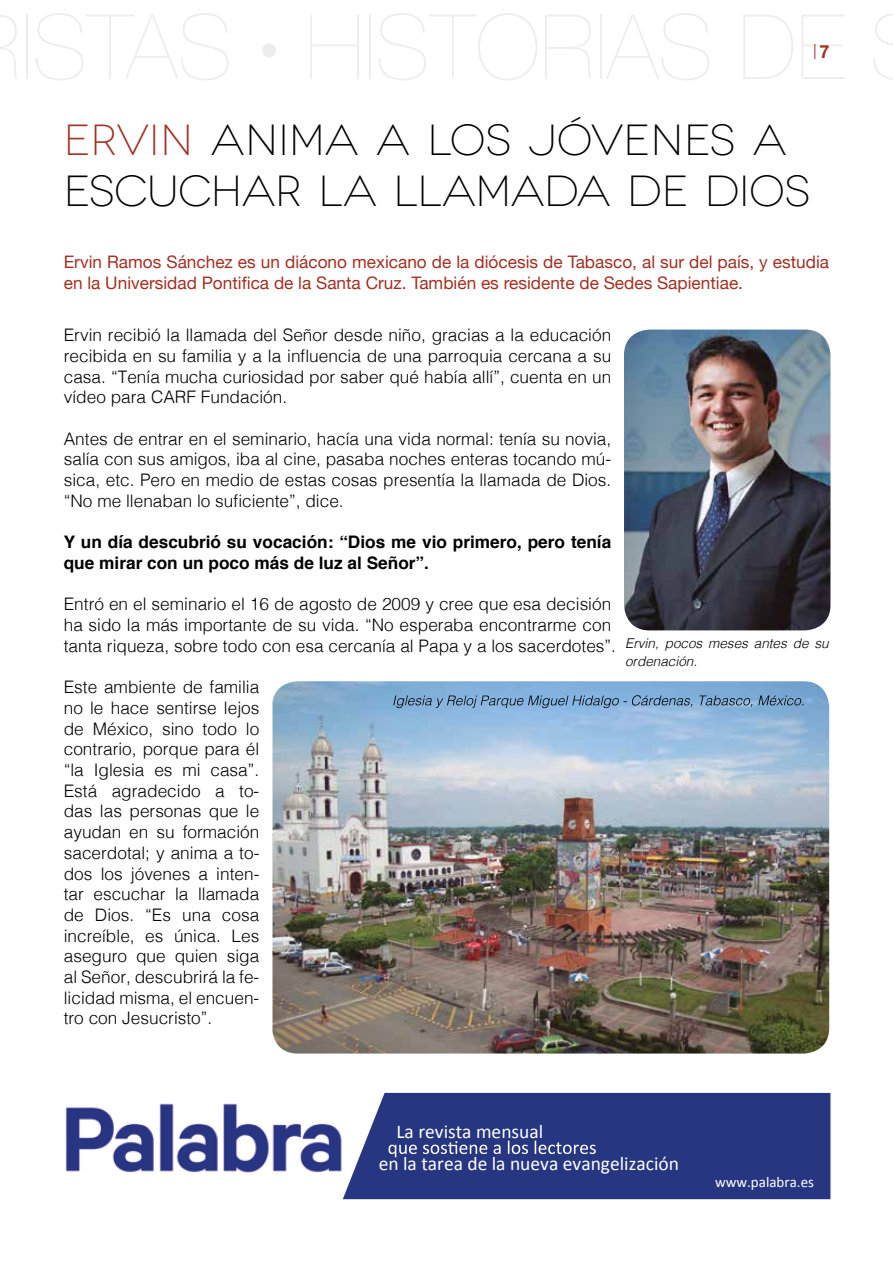
<style>
.page{position:relative;width:893px;height:1263px;background:#fff}
.page>*{position:absolute;margin:0;border:0;box-sizing:border-box;transform-origin:0 0}
.t1{font:300 43.5px/51px "Novecentowide";letter-spacing:-.01em;color:#000}
.t2{font:19.5px/31.2px "Calibri";color:#fff}
.t3{font:700 18px "Helvetica Neue";color:#a03123}
.t4{font:300 17.25px/20.7px "Helvetica";color:#000;text-align:justify}
.t5{font:17.25px/20.7px "Helvetica Neue";color:#a03123}
.t6{font:700 17.25px/20.7px "Helvetica";color:#000}
.t7{font:15px "Calibri";color:#fff}
.t8{font:italic 300 13.5px/18px "Helvetica";color:#000}
.s1{color:#a03123}
</style>
<div class="page">
<div style="left:343px;top:1093px;width:487px;height:106px;background:#273680"></div>
<svg style="left:388px;top:1145px;width:29px;height:12px"></svg>
<svg style="left:423px;top:1141px;width:64px;height:13px"></svg>
<svg style="left:494px;top:1145px;width:7px;height:9px"></svg>
<svg style="left:508px;top:1140px;width:20px;height:14px"></svg>
<svg style="left:535px;top:1140px;width:61px;height:14px"></svg>
<img style="left:65px;top:1103px;width:277px;height:70px">
<svg style="left:815px;top:44px;width:1px;height:15px"></svg>
<img style="left:272px;top:681px;width:557px;height:372px">
<img style="left:624px;top:330px;width:206px;height:300px">
<svg style="left:393px;top:695px;width:410px;height:13px;background:#6f95b8"></svg>
<p class="t3" style="left:820px;top:37px;width:12px">7</p>
<h1 class="t1" style="left:64px;top:115px;width:748px"><span class="s1">ERVIN</span> ANIMA A LOS JÓVENES A<br>ESCUCHAR LA LLAMADA DE DIOS</h1>
<p class="t5" style="left:64px;top:253px;width:767px">Ervin Ramos Sánchez es un diácono mexicano de la diócesis de Tabasco, al sur del país, y estudia en la Universidad Pontifica de la Santa Cruz. También es residente de Sedes Sapientiae.</p>
<p class="t4" style="left:64px;top:323px;width:549px">Ervin recibió la llamada del Señor desde niño, gracias a la educación recibida en su familia y a la influencia de una parroquia cercana a su casa. “Tenía mucha curiosidad por saber qué había allí”, cuenta en un vídeo para CARF Fundación.</p>
<p class="t4" style="left:64px;top:427px;width:549px">Antes de entrar en el seminario, hacía una vida normal: tenía su novia, salía con sus amigos, iba al cine, pasaba noches enteras tocando mú&shy;sica, etc. Pero en medio de estas cosas presentía la llamada de Dios. “No me llenaban lo suficiente”, dice.</p>
<p class="t6" style="left:64px;top:532px;width:549px">Y un día descubrió su vocación: “Dios me vio primero, pero tenía que mirar con un poco más de luz al Señor”.</p>
<p class="t4" style="left:64px;top:593px;width:554px;text-align:left">Entró en el seminario el 16 de agosto de 2009 y cree que esa decisión ha sido la más importante de su vida. “No esperaba encontrarme con tanta riqueza, sobre todo con esa cercanía al Papa y a los sacerdotes”.</p>
<p class="t4" style="left:64px;top:675px;width:197px">Este ambiente de familia no le hace sentirse lejos de México, sino todo lo contrario, porque para él “la Iglesia es mi casa”.<br>Está agradecido a to&shy;das las personas que le ayudan en su formación sacerdotal; y anima a to&shy;dos los jóvenes a inten&shy;tar escuchar la llamada de Dios. “Es una cosa increíble, es única. Les aseguro que quien siga al Señor, descubrirá la fe&shy;licidad misma, el encuen&shy;tro con Jesucristo”.</p>
<p class="t8" style="left:625px;top:633px;width:205px">Ervin, pocos meses antes de su ordenación.</p>
<p class="t2" style="left:379px;top:1116px;width:302px;text-indent:18px">La revista mensual<br>en la tarea de la nueva evangelización</p>
<p class="t7" style="left:715px;top:1172px;width:101px">www.palabra.es</p>
</div>
